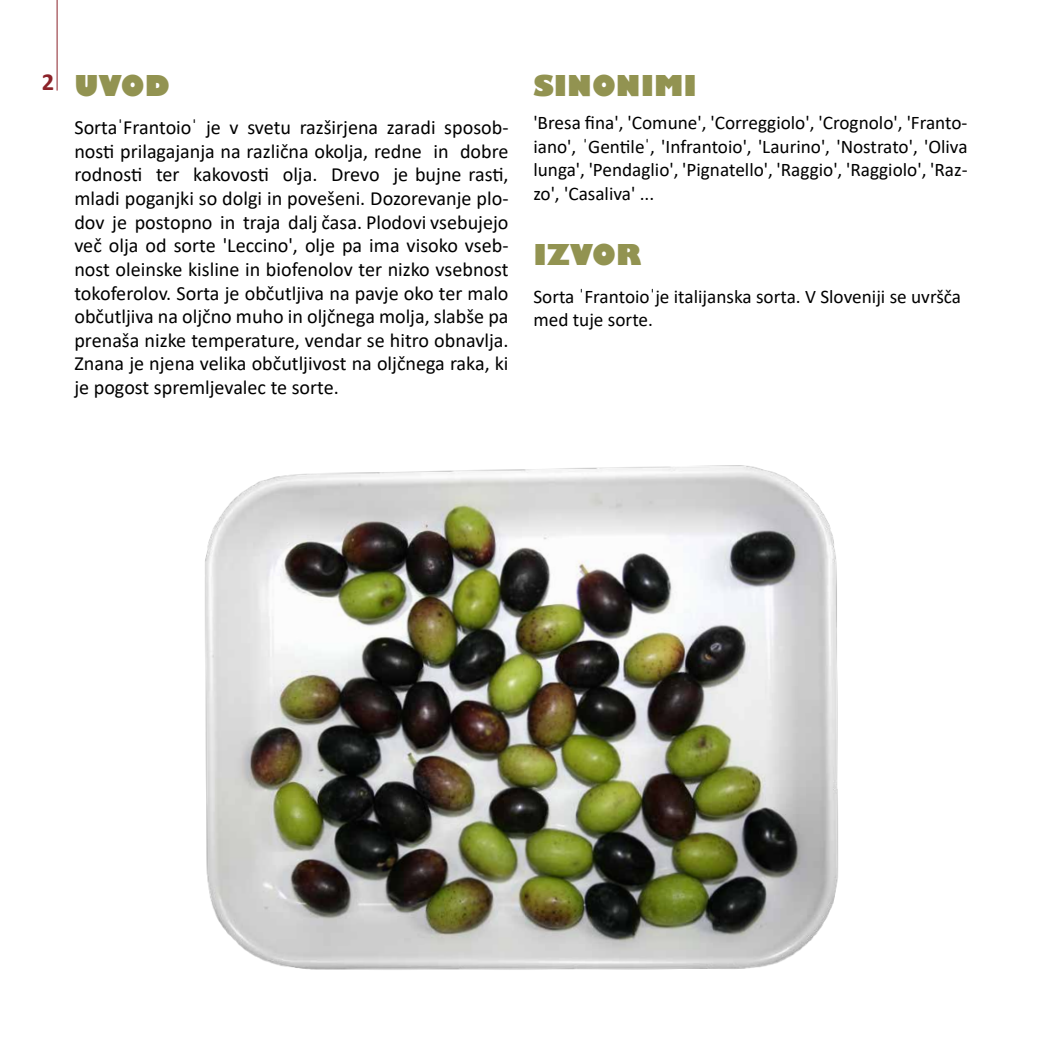
<style>
.page{position:relative;width:1042px;height:1042px;background:#fff}
.page>*{position:absolute;margin:0;border:0;box-sizing:border-box;transform-origin:0 0}
.t1{font:800 28px "Gill Sans";color:#929351}
.t2{font:20.12px/23.6px "Calibri";color:#000;text-align:justify}
.t3{font:19.25px/23.6px "Calibri";color:#000;text-align:justify}
</style>
<div class="page">
<hr style="left:57px;top:0;width:1px;height:91px;background:#8b222a">
<img style="left:205px;top:465px;width:633px;height:505px">
<h1 class="t1" style="left:42px;top:68px;width:129px"><sup>2</sup> UVOD</h1>
<p class="t2" style="left:74px;top:115px;width:436px">SortaˈFrantoioˈ je v svetu razširjena zaradi sposob&shy;nosti prilagajanja na različna okolja, redne in dobre rodnosti ter kakovosti olja. Drevo je bujne rasti, mladi poganjki so dolgi in povešeni. Dozorevanje plo&shy;dov je postopno in traja dalj časa. Plodovi vsebujejo več olja od sorte 'Leccino', olje pa ima visoko vseb&shy;nost oleinske kisline in biofenolov ter nizko vsebnost tokoferolov. Sorta je občutljiva na pavje oko ter malo občutljiva na oljčno muho in oljčnega molja, slabše pa prenaša nizke temperature, vendar se hitro obnavlja.<br>Znana je njena velika občutljivost na oljčnega raka, ki je pogost spremljevalec te sorte.</p>
<h1 class="t1" style="left:533px;top:68px;width:165px">SINONIMI</h1>
<p class="t3" style="left:533px;top:110px;width:436px">'Bresa fina', 'Comune', 'Correggiolo', 'Crognolo', 'Franto&shy;iano', ˈGentileˈ, 'Infrantoio', 'Laurino', 'Nostrato', 'Oliva lunga', 'Pendaglio', 'Pignatello', 'Raggio', 'Raggiolo', 'Raz&shy;zo', 'Casaliva' ...</p>
<h1 class="t1" style="left:533px;top:237px;width:109px">IZVOR</h1>
<p class="t3" style="left:533px;top:284px;width:429px;line-height:23.1px">Sorta ˈFrantoioˈje italijanska sorta. V Sloveniji se uvršča med tuje sorte.</p>
</div>
